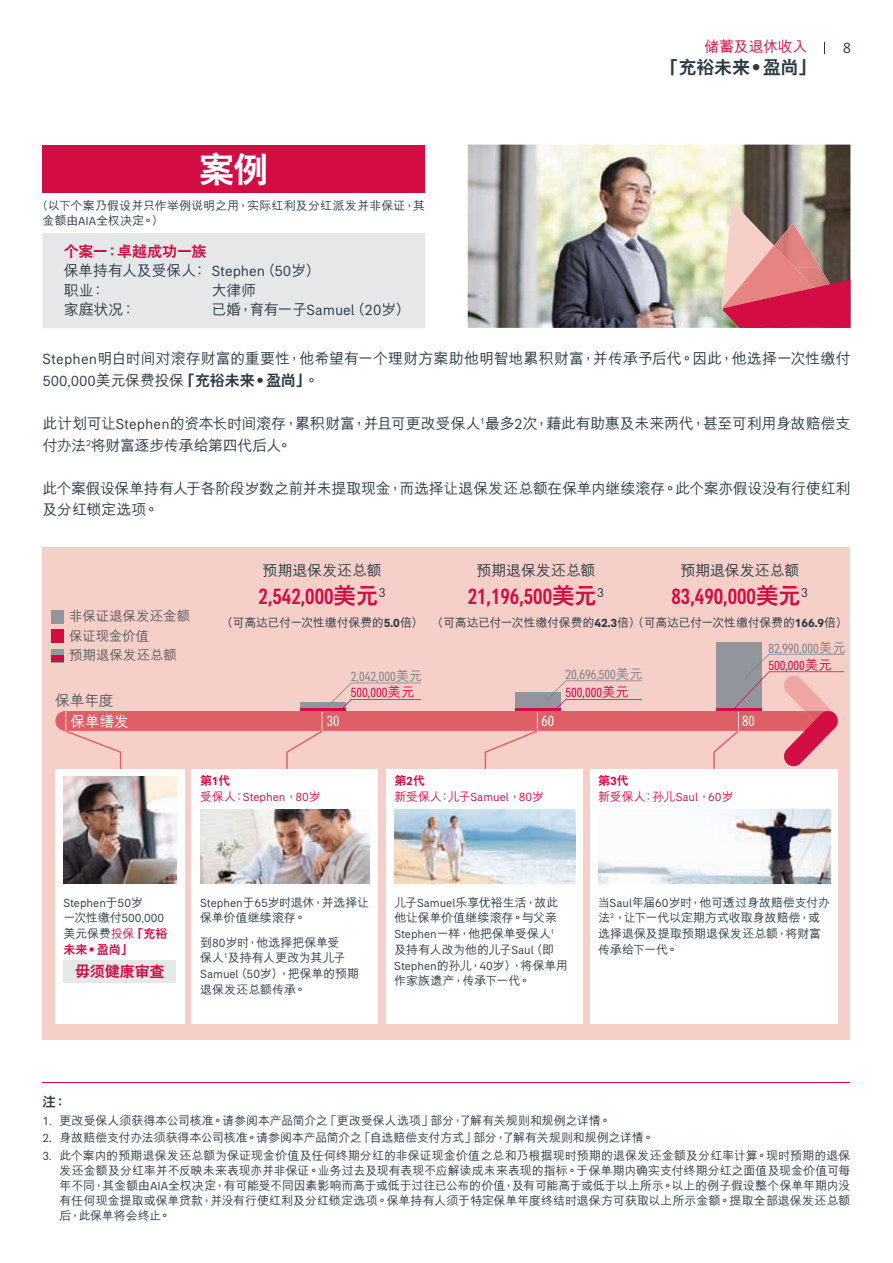
<style>
.page{position:relative;width:893px;height:1263px;background:#fff}
.page>*{position:absolute;margin:0;border:0;box-sizing:border-box;transform-origin:0 0}
.t1{font:800 36px "C Hei 2 HKS";color:#fff}
.t2{font:500 condensed 22.5px "AIA Everest";color:#d20d44}
.t3{font:800 18px "C Hei 2 HKS";letter-spacing:-.015em;color:#2b3944}
.t4{font:500 15px/21.8px "M Hei HKS";letter-spacing:-.015em;color:#2b3944}
.t5{font:800 15px "C Hei 2 HKS";letter-spacing:-.005em;color:#2b3944}
.t6{font:800 15px "C Hei 2 HKS";letter-spacing:-.005em;color:#d20d44}
.t7{font:500 15px "M Hei HKS";letter-spacing:-.025em;color:#d20d44}
.t8{font:condensed 15px "AIA Everest";color:#fff}
.t9{font:500 15px "M Hei HKS";color:#fff}
.t10{font:500 15px "M Hei HKS";color:#585a5c}
.t11{font:15px "AIA Everest";color:#2b3944}
.t12{font:condensed 13.5px "AIA Everest";color:#7f818b}
.t13{font:condensed 13.5px "AIA Everest";color:#d20d44}
.t14{font:500 13.5px/19.5px "M Hei HKS";letter-spacing:-.015em;color:#585a5c}
.t15{font:800 13.5px "C Hei 2 HKS";color:#2b3944}
.t16{font:500 12px/15.8px "M Hei HKS";letter-spacing:-.01em;color:#2b3944}
.t17{font:500 12px "M Hei HKS";letter-spacing:-.03em;color:#2b3944}
.t18{font:500 12px/15px "M Hei HKS";letter-spacing:.01em;color:#2b3944}
.t19{font:500 12px "M Hei HKS";letter-spacing:-.015em;color:#d20d44}
.t20{font:12px/15.8px "AIA Everest";color:#2b3944}
.t21{font:800 12px "C Hei 2 HKS";color:#d20d44}
.t22{font:12px "AIA Everest";color:#d20d44}
.s1{font-family:"AIA Everest";font-weight:400}
.s2{font-family:"M Hei HKS";font-weight:500}
.s3{font-family:"C Hei 2 HKS";font-weight:800;font-stretch:normal}
.s4{font-family:"AIA Everest";font-weight:700}
.s5{font-family:"M Hei HKS";font-weight:500;font-stretch:normal}
.s6{color:#d20d44}
.s7{font-family:"C Hei 2 HKS";font-weight:800;color:#d20d44}
</style>
<div class="page">
<div style="left:43px;top:547px;width:807px;height:493px;background:#f6cfc9"></div>
<img style="left:468px;top:145px;width:382px;height:183px">
<hr style="left:43px;top:1082px;width:807px;height:1px;background:#d20d44">
<div style="left:716px;top:642px;width:45px;height:67px;background:#92959c"></div>
<svg style="left:722px;top:203px;width:128px;height:125px;background:#bd6c74"></svg>
<div style="left:55px;top:769px;width:129px;height:255px;background:#fff"></div>
<div style="left:192px;top:769px;width:186px;height:255px;background:#fff"></div>
<div style="left:386px;top:769px;width:197px;height:254px;background:#fff"></div>
<div style="left:590px;top:769px;width:248px;height:254px;background:#fff"></div>
<svg style="left:55px;top:654px;width:789px;height:115px"></svg>
<hr style="left:300px;top:708px;width:45px;height:3px;background:#d20d44">
<hr style="left:516px;top:708px;width:45px;height:3px;background:#d20d44">
<hr style="left:716px;top:708px;width:45px;height:3px;background:#d20d44">
<div style="left:43px;top:145px;width:382px;height:47px;background:#d20d44"></div>
<div style="left:43px;top:233px;width:382px;height:95px;background:#e6e7e9"></div>
<div style="left:63px;top:960px;width:113px;height:23px;background:#e6e7e9"></div>
<div style="left:51px;top:610px;width:12px;height:13px;background:#92959c"></div>
<div style="left:51px;top:630px;width:12px;height:13px;background:#d20d44"></div>
<svg style="left:51px;top:649px;width:12px;height:7px"></svg>
<div style="left:51px;top:656px;width:12px;height:6px;background:#d20d44"></div>
<img style="left:63px;top:776px;width:113px;height:108px">
<img style="left:394px;top:809px;width:181px;height:75px">
<img style="left:598px;top:809px;width:232px;height:75px">
<img style="left:200px;top:809px;width:169px;height:75px">
<h1 class="t1" style="left:199px;top:146px;width:72px">案例</h1>
<p class="t18" style="left:43px;top:197px;width:384px">(以下個案乃假設並只作舉例說明之用，實際紅利及分紅派發並非保證，其金額由<span class="s1">AIA</span>全權決定。）</p>
<p class="t6" style="left:64px;top:241px;width:144px">個案一：卓越成功一族</p>
<p class="t4" style="left:64px;top:259px;width:258px;line-height:19.8px">保單持有⼈及受保⼈： <span class="s1">Stephen</span>（<span class="s1">50</span>歲）職業：</p>
<p class="t4" style="left:212px;top:278px;width:46px">大律師</p>
<p class="t7" style="left:705px;top:36px;width:105px">儲蓄及退休收入</p>
<p class="t11" style="left:843px;top:39px;width:10px">8</p>
<h3 class="t3" style="left:662px;top:55px;width:155px">「充裕未來•盈尚」</h3>
<p class="t4" style="left:64px;top:297px;width:73px">家庭狀況：</p>
<p class="t4" style="left:212px;top:298px;width:200px">已婚，育有一子<span class="s1">Samuel</span>（<span class="s1">20</span>歲）</p>
<p class="t4" style="left:43px;top:346px;width:809px"><span class="s1">Stephen</span>明白時間對滾存財富的重要性，他希望有一個理財方案助他明智地累積財富，並傳承予後代。因此，他選擇一次性繳付</p>
<p class="t5" style="left:43px;top:370px;width:278px"><span class="s1">500,000</span><span class="s2">美元保費投保</span>「充裕未來•盈尚」<span class="s2">。</span></p>
<p class="t4" style="left:43px;top:411px;width:809px">此計劃可讓<span class="s1">Stephen</span>的資本長時間滾存，累積財富，並且可更改受保⼈<sup>1</sup>最多<span class="s1">2</span>次，藉此有助惠及未來兩代，甚至可利用身故賠償支付辦法<sup>2</sup>將財富逐步傳承給第四代後⼈。</p>
<p class="t4" style="left:43px;top:476px;width:809px">此個案假設保單持有⼈於各階段歲數之前並未提取現金，而選擇讓退保發還總額在保單內繼續滾存。此個案亦假設沒有行使紅利及分紅鎖定選項。</p>
<p class="t14" style="left:69px;top:605px;width:123px">非保證退保發還金額保證現金價值<br>預期退保發還總額</p>
<p class="t10" style="left:55px;top:689px;width:60px">保單年度</p>
<p class="t4" style="left:263px;top:559px;width:121px">預期退保發還總額</p>
<h2 class="t2" style="left:259px;top:584px;width:129px">2,542,000<span class="s3">美元</span><sup>3</sup></h2>
<p class="t17" style="left:221px;top:614px;width:204px">（可高達已付一次性繳付保費的<span class="s4">5.0</span>倍）</p>
<p class="t4" style="left:476px;top:559px;width:121px">預期退保發還總額</p>
<h2 class="t2" style="left:468px;top:584px;width:138px">21,196,500<span class="s3">美元</span><sup>3</sup></h2>
<p class="t17" style="left:432px;top:614px;width:210px">（可高達已付一次性繳付保費的<span class="s4">42.3</span>倍）</p>
<p class="t4" style="left:680px;top:559px;width:121px">預期退保發還總額</p>
<h2 class="t2" style="left:671px;top:584px;width:138px">83,490,000<span class="s3">美元</span><sup>3</sup></h2>
<p class="t17" style="left:632px;top:614px;width:217px">（可高達已付一次性繳付保費的<span class="s4">166.9</span>倍）</p>
<p class="t12" style="left:768px;top:640px;width:79px">82,990,000<span class="s5">美元</span></p>
<p class="t12" style="left:351px;top:669px;width:73px">2,042,000<span class="s5">美元</span></p>
<p class="t12" style="left:566px;top:667px;width:79px">20,696,500<span class="s5">美元</span></p>
<p class="t13" style="left:351px;top:685px;width:65px">500,000<span class="s5">美元</span></p>
<p class="t13" style="left:566px;top:685px;width:65px">500,000<span class="s5">美元</span></p>
<p class="t13" style="left:768px;top:657px;width:65px">500,000<span class="s5">美元</span></p>
<p class="t9" style="left:70px;top:710px;width:60px">保單繕發</p>
<p class="t8" style="left:327px;top:713px;width:14px">30</p>
<p class="t8" style="left:541px;top:713px;width:14px">60</p>
<p class="t8" style="left:742px;top:713px;width:14px">80</p>
<p class="t21" style="left:200px;top:772px;width:32px">第<span class="s4">1</span>代</p>
<p class="t22" style="left:200px;top:790px;width:122px"><span class="s2">受保⼈：</span>Stephen<span class="s2">，</span>80<span class="s2">歲</span></p>
<p class="t21" style="left:394px;top:772px;width:32px">第<span class="s4">2</span>代</p>
<p class="t19" style="left:394px;top:788px;width:151px">新受保⼈：兒子<span class="s1">Samuel</span>，<span class="s1">80</span>歲</p>
<p class="t21" style="left:598px;top:772px;width:32px">第<span class="s4">3</span>代</p>
<p class="t19" style="left:598px;top:788px;width:137px">新受保⼈：孫兒<span class="s1">Saul</span>，<span class="s1">60</span>歲</p>
<p class="t20" style="left:63px;top:894px;width:102px">Stephen<span class="s2">於</span>50<span class="s2">歲<br>一次性繳付</span>500,000</p>
<p class="t16" style="left:63px;top:925px;width:106px">美元保費<span class="s6">投保</span><span class="s7">「充裕</span></p>
<p class="t21" style="left:63px;top:941px;width:70px">未來•盈尚」</p>
<p class="t6" style="left:75px;top:961px;width:91px">毋須健康審查</p>
<p class="t16" style="left:200px;top:893px;width:170px"><span class="s1">Stephen</span>於<span class="s1">65</span>歲時退休，並選擇讓保單價值繼續滾存。</p>
<p class="t16" style="left:200px;top:933px;width:160px">到<span class="s1">80</span>歲時，他選擇把保單受保⼈<sup>1</sup>及持有⼈更改為其兒子<br><span class="s1">Samuel</span>（<span class="s1">50</span>歲），把保單的預期退保發還總額傳承。</p>
<p class="t16" style="left:394px;top:893px;width:175px">兒子<span class="s1">Samuel</span>樂享優裕生活，故此他讓保單價值繼續滾存。與父親<br><span class="s1">Stephen</span>一樣，他把保單受保⼈<sup>1</sup>及持有⼈改為他的兒子<span class="s1">Saul</span>（即<br><span class="s1">Stephen</span>的孫兒，<span class="s1">40</span>歲），將保單用作家族遺產，傳承下一代。</p>
<p class="t16" style="left:598px;top:893px;width:233px">當<span class="s1">Saul</span>年屆<span class="s1">60</span>歲時，他可透過身故賠償支付辦法<sup>2</sup>，讓下一代以定期方式收取身故賠償，或選擇退保及提取預期退保發還總額，將財富傳承給下一代。</p>
<p class="t15" style="left:43px;top:1093px;width:26px">註：</p>
<p class="t16" style="left:43px;top:1111px;width:570px"><span class="s1">1.</span> 更改受保⼈須獲得本公司核准。請參閱本產品簡介之「更改受保⼈選項」部分，瞭解有關規則和規例之詳情。</p>
<p class="t16" style="left:43px;top:1129px;width:613px"><span class="s1">2.</span> 身故賠償支付辦法須獲得本公司核准。請參閱本產品簡介之「自選賠償支付方式」部分，瞭解有關規則和規例之詳情。</p>
<p class="t16" style="left:60px;top:1147px;width:792px;line-height:15px;text-align:justify;text-indent:-17px"><span class="s1">3.</span> 此個案內的預期退保發還總額為保證現金價值及任何終期分紅的非保證現金價值之總和乃根據現時預期的退保發還金額及分紅率計算。現時預期的退保發還金額及分紅率並不反映未來表現亦並非保證。業務過去及現有表現不應解讀成未來表現的指標。於保單期內確實支付終期分紅之面值及現金價值可每年不同，其金額由<span class="s1">AIA</span>全權決定，有可能受不同因素影響而高於或低於過往已公佈的價值，及有可能高於或低於以上所示。以上的例子假設整個保單年期內沒有任何現金提取或保單貸款，並沒有行使紅利及分紅鎖定選項。保單持有⼈須於特定保單年度終結時退保方可獲取以上所示金額。提取全部退保發還總額後，此保單將會終止。</p>
</div>
